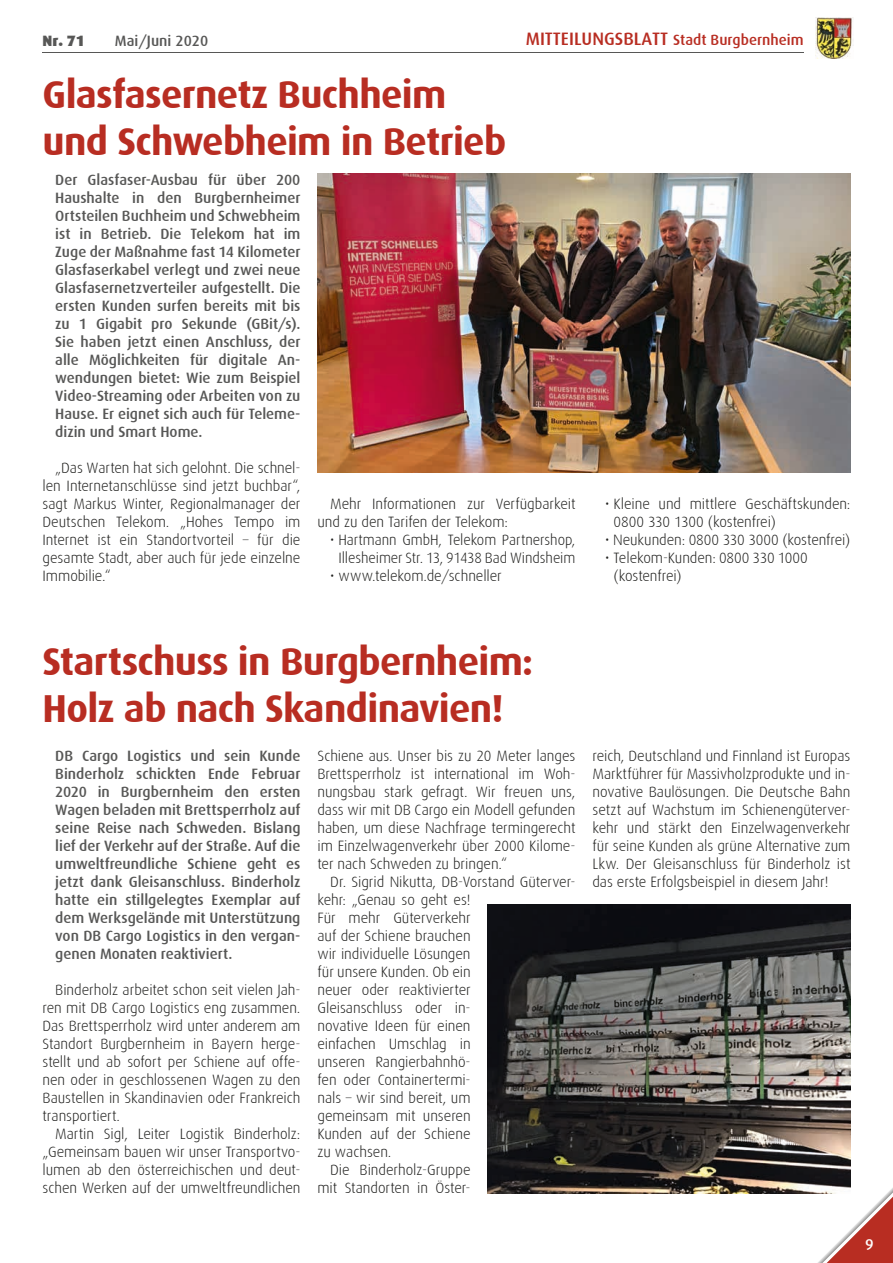
<style>
.page{position:relative;width:893px;height:1263px;background:#fff}
.page>*{position:absolute;margin:0;border:0;box-sizing:border-box;transform-origin:0 0}
.t1{font:700 39px/46.8px "Dax";letter-spacing:-.02em;color:#b82d22}
.t2{font:500 15.75px "Dax";color:#fff}
.t3{font:300 15px/18px "Dax";letter-spacing:-.005em;color:#1d1d1b;text-align:justify}
.t4{font:500 15px/18px "Dax";color:#575756;text-align:justify}
.t5{font:500 15px "Dax";color:#b82d22}
.t6{font:900 15px "Dax";color:#575756}
.s1{font-size:18px}
</style>
<div class="page">
<img style="left:815px;top:18px;width:37px;height:41px">
<hr style="left:42px;top:52px;width:762px;height:1px;background:#575756">
<svg style="left:805px;top:1175px;width:88px;height:88px"></svg>
<img style="left:317px;top:174px;width:533px;height:299px">
<img style="left:488px;top:905px;width:362px;height:288px">
<p class="t6" style="left:43px;top:32px;width:44px">Nr. 71</p>
<p class="t4" style="left:115px;top:32px;width:95px">Mai/Juni 2020</p>
<p class="t5" style="left:526px;top:32px;width:279px"><span class="s1">MITTEILUNGSBLATT</span> Stadt Burgbernheim</p>
<h1 class="t1" style="left:43px;top:71px;width:465px">Glasfasernetz Buchheim und Schwebheim in Betrieb</h1>
<p class="t4" style="left:55px;top:170px;width:247px">Der Glasfaser-Ausbau für über 200<br>Haushalte in den Burgbernheimer Ortsteilen Buchheim und Schwebheim ist in Betrieb. Die Telekom hat im Zuge der Maßnahme fast 14 Kilometer Glasfaserkabel verlegt und zwei neue Glasfasernetzverteiler aufgestellt. Die ersten Kunden surfen bereits mit bis zu 1 Gigabit pro Sekunde (GBit/s).<br>Sie haben jetzt einen Anschluss, der alle Möglichkeiten für digitale An&shy;wendungen bietet: Wie zum Beispiel Video-Streaming oder Arbeiten von zu Hause. Er eignet sich auch für Teleme&shy;dizin und Smart Home.</p>
<p class="t3" style="left:43px;top:459px;width:259px;text-indent:13px">„Das Warten hat sich gelohnt. Die schnel&shy;len Internetanschlüsse sind jetzt buchbar“, sagt Markus Winter, Regionalmanager der Deutschen Telekom. „Hohes Tempo im Internet ist ein Standortvorteil – für die gesamte Stadt, aber auch für jede einzelne Immobilie.“</p>
<p class="t3" style="left:317px;top:495px;width:259px;text-indent:13px">Mehr Informationen zur Verfügbarkeit und zu den Tarifen der Telekom:</p>
<p class="t3" style="left:330px;top:531px;width:247px;text-align:center">• Hartmann GmbH, Telekom Partnershop,<br>Illesheimer Str. 13, 91438 Bad Windsheim</p>
<p class="t3" style="left:330px;top:567px;width:173px">• www.telekom.de/schneller</p>
<p class="t3" style="left:614px;top:495px;width:238px;text-indent:-8px">• Kleine und mittlere Geschäftskunden:<br>0800 330 1300 (kostenfrei)</p>
<p class="t3" style="left:605px;top:531px;width:247px">• Neukunden: 0800 330 3000 (kostenfrei)</p>
<p class="t3" style="left:614px;top:549px;width:196px;text-indent:-8px">• Telekom-Kunden: 0800 330 1000 (kostenfrei)</p>
<h1 class="t1" style="left:43px;top:638px;width:492px">Startschuss in Burgbernheim:<br>Holz ab nach Skandinavien!</h1>
<p class="t4" style="left:55px;top:746px;width:247px">DB Cargo Logistics und sein Kunde Binderholz schickten Ende Februar 2020 in Burgbernheim den ersten Wagen beladen mit Brettsperrholz auf seine Reise nach Schweden. Bislang lief der Verkehr auf der Straße. Auf die umweltfreundliche Schiene geht es jetzt dank Gleisanschluss. Binderholz hatte ein stillgelegtes Exemplar auf dem Werksgelände mit Unterstützung von DB Cargo Logistics in den vergan&shy;genen Monaten reaktiviert.</p>
<p class="t3" style="left:43px;top:981px;width:259px;text-indent:13px">Binderholz arbeitet schon seit vielen Jah&shy;ren mit DB Cargo Logistics eng zusammen.<br>Das Brettsperrholz wird unter anderem am Standort Burgbernheim in Bayern herge&shy;stellt und ab sofort per Schiene auf offe&shy;nen oder in geschlossenen Wagen zu den Baustellen in Skandinavien oder Frankreich transportiert.</p>
<p class="t3" style="left:43px;top:1125px;width:259px;text-indent:13px">Martin Sigl, Leiter Logistik Binderholz: „Gemeinsam bauen wir unser Transportvo&shy;lumen ab den österreichischen und deut&shy;schen Werken auf der umweltfreundlichen</p>
<p class="t3" style="left:317px;top:747px;width:259px">Schiene aus. Unser bis zu 20 Meter langes Brettsperrholz ist international im Woh&shy;nungsbau stark gefragt. Wir freuen uns, dass wir mit DB Cargo ein Modell gefunden haben, um diese Nachfrage termingerecht im Einzelwagenverkehr über 2000 Kilome&shy;ter nach Schweden zu bringen.“</p>
<p class="t3" style="left:330px;top:873px;width:247px">Dr. Sigrid Nikutta, DB-Vorstand Güterver-</p>
<p class="t3" style="left:317px;top:891px;width:155px">kehr: „Genau so geht es!</p>
<p class="t3" style="left:317px;top:909px;width:155px">Für mehr Güterverkehr</p>
<p class="t3" style="left:317px;top:927px;width:155px">auf der Schiene brauchen</p>
<p class="t3" style="left:317px;top:945px;width:155px">wir individuelle Lösungen</p>
<p class="t3" style="left:317px;top:963px;width:155px">für unsere Kunden. Ob ein</p>
<p class="t3" style="left:317px;top:981px;width:155px">neuer oder reaktivierter</p>
<p class="t3" style="left:317px;top:999px;width:155px">Gleisanschluss oder in-</p>
<p class="t3" style="left:317px;top:1017px;width:155px">novative Ideen für einen</p>
<p class="t3" style="left:317px;top:1035px;width:155px">einfachen Umschlag in</p>
<p class="t3" style="left:317px;top:1053px;width:155px">unseren Rangierbahnhö-</p>
<p class="t3" style="left:317px;top:1071px;width:155px">fen oder Containertermi-</p>
<p class="t3" style="left:317px;top:1089px;width:155px">nals – wir sind bereit, um</p>
<p class="t3" style="left:317px;top:1107px;width:155px">gemeinsam mit unseren</p>
<p class="t3" style="left:317px;top:1125px;width:155px">Kunden auf der Schiene</p>
<p class="t3" style="left:317px;top:1143px;width:75px">zu wachsen.</p>
<p class="t3" style="left:330px;top:1161px;width:142px">Die Binderholz-Gruppe</p>
<p class="t3" style="left:317px;top:1179px;width:155px">mit Standorten in Öster-</p>
<p class="t3" style="left:592px;top:747px;width:259px">reich, Deutschland und Finnland ist Europas Marktführer für Massivholzprodukte und in&shy;novative Baulösungen. Die Deutsche Bahn setzt auf Wachstum im Schienengüterver&shy;kehr und stärkt den Einzelwagenverkehr für seine Kunden als grüne Alternative zum Lkw. Der Gleisanschluss für Binderholz ist das erste Erfolgsbeispiel in diesem Jahr!</p>
<p class="t2" style="left:865px;top:1235px;width:10px">9</p>
</div>
